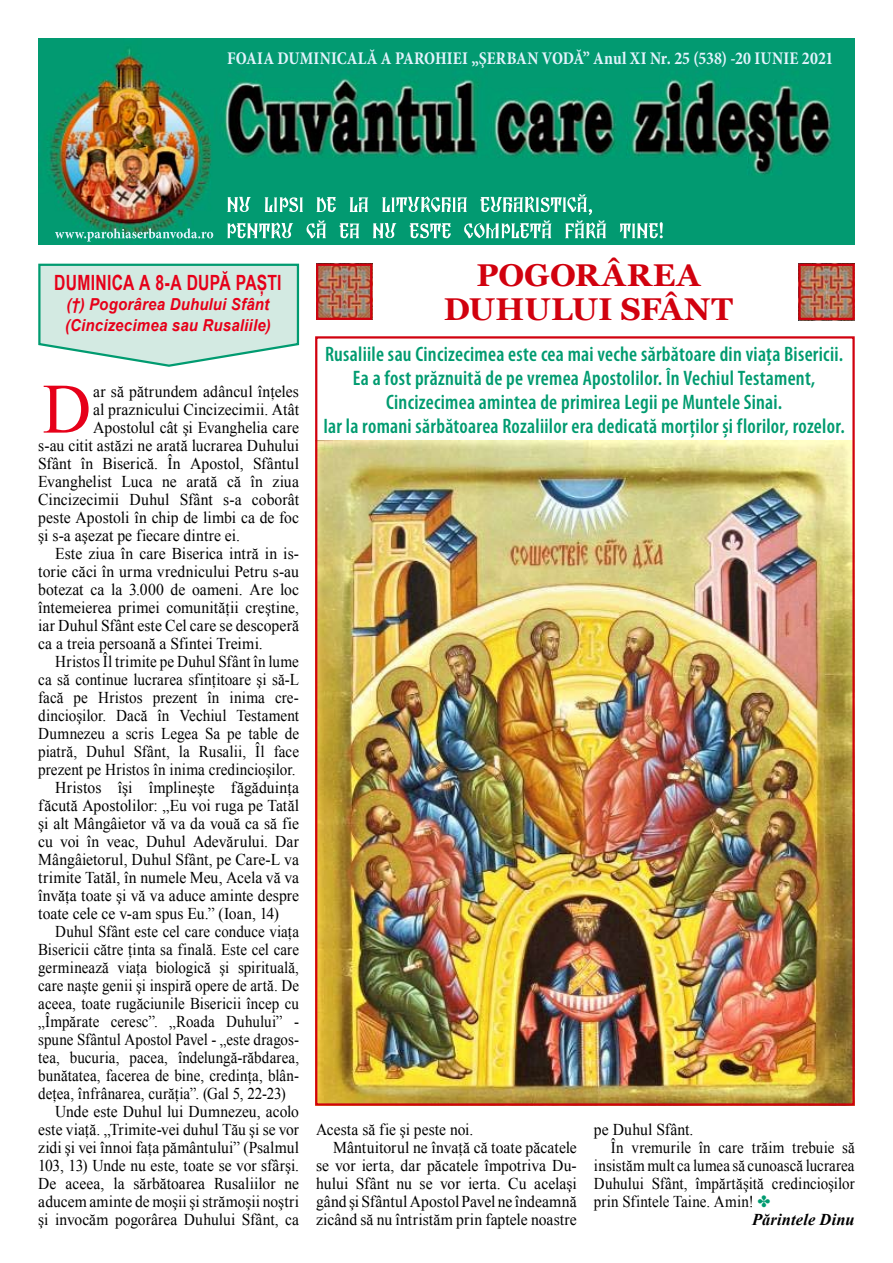
<style>
.page{position:relative;width:893px;height:1263px;background:#fff}
.page>*{position:absolute;margin:0;border:0;box-sizing:border-box;transform-origin:0 0}
.t1{font:70.8px "Times New Roman";color:#e60019;scale:.95 1}
.t2{font:700 31.5px/34.5px "Georgia";letter-spacing:.015em;color:#d1010e;text-align:center}
.t3{font:600 condensed 21px/24px "Myriad Pro";letter-spacing:.015em;color:#009b70;text-align:center}
.t4{font:700 21px "Arial Narrow";letter-spacing:.015em;color:#e60019;scale:.91 1}
.t5{font:700 condensed 18px "Minion Pro";letter-spacing:.01em;color:#e2f3fc;scale:.94 1}
.t6{font:16.5px "Times New Roman";letter-spacing:.005em;color:#000;scale:.95 1}
.t7{font:16.5px "Times New Roman";letter-spacing:.005em;color:#000;scale:.91 1}
.t8{font:16.5px "Times New Roman";letter-spacing:.005em;color:#000;scale:.94 1}
.t9{font:16.5px "Times New Roman";letter-spacing:.005em;color:#000;scale:.92 1}
.t10{font:italic 700 16.5px/20.7px "Arial";letter-spacing:.01em;color:#e60019;scale:.91 1}
.t11{font:italic 700 16.5px "Times New Roman";letter-spacing:.01em;color:#000}
.s1{color:#009b70}
</style>
<div class="page">
<img style="left:318px;top:440px;width:534px;height:663px">
<img style="left:319px;top:267px;width:50px;height:50px">
<div style="left:316px;top:264px;width:56px;height:56px;border:2px solid #d1010e"></div>
<img style="left:801px;top:267px;width:51px;height:50px">
<div style="left:798px;top:264px;width:57px;height:56px;border:2px solid #d1010e"></div>
<img style="left:38px;top:38px;width:817px;height:206px">
<svg style="left:55px;top:228px;width:158px;height:14px;background:#37ab8d"></svg>
<svg style="left:227px;top:194px;width:436px;height:44px;background:#3ab090"></svg>
<svg style="left:38px;top:263px;width:262px;height:104px;background:#cbe7de"></svg>
<p class="t5" style="left:227px;top:47px;width:646px">FOAIA DUMINICALĂ A PAROHIEI „ŞERBAN VODĂ” Anul XI Nr. 25 (538) -20 IUNIE 2021</p>
<p class="t4" style="left:54px;top:266px;width:251px">DUMINICA A 8-A DUPĂ PAȘTI</p>
<p class="t10" style="left:65px;top:295px;width:227px">(†) Pogorârea Duhului Sfânt (Cincizecimea sau Rusaliile)</p>
<h1 class="t1" style="left:43px;top:361px;width:53px">D</h1>
<p class="t6" style="left:93px;top:380px;width:218px">ar să pătrundem adâncul înţeles</p>
<p class="t6" style="left:93px;top:398px;width:218px">al praznicului Cincizecimii. Atât</p>
<p class="t6" style="left:93px;top:416px;width:218px">Apostolul cât şi Evanghelia care</p>
<p class="t6" style="left:38px;top:434px;width:276px">s-au citit astăzi ne arată lucrarea Duhului</p>
<p class="t6" style="left:38px;top:452px;width:276px">Sfânt în Biserică. În Apostol, Sfântul</p>
<p class="t6" style="left:38px;top:470px;width:276px">Evanghelist Luca ne arată că în ziua</p>
<p class="t6" style="left:38px;top:488px;width:276px">Cincizecimii Duhul Sfânt s-a coborât</p>
<p class="t6" style="left:38px;top:506px;width:276px">peste Apostoli în chip de limbi ca de foc</p>
<p class="t6" style="left:38px;top:524px;width:214px">şi s-a aşezat pe fiecare dintre ei.</p>
<p class="t6" style="left:55px;top:542px;width:258px">Este ziua în care Biserica intră in is-</p>
<p class="t6" style="left:38px;top:560px;width:276px">torie căci în urma vrednicului Petru s‑au</p>
<p class="t6" style="left:38px;top:578px;width:276px">botezat ca la 3.000 de oameni. Are loc</p>
<p class="t6" style="left:38px;top:596px;width:276px">întemeierea primei comunităţii creştine,</p>
<p class="t6" style="left:38px;top:614px;width:276px">iar Duhul Sfânt este Cel care se descoperă</p>
<p class="t6" style="left:38px;top:632px;width:238px">ca a treia persoană a Sfintei Treimi.</p>
<p class="t9" style="left:55px;top:650px;width:266px">Hristos Îl trimite pe Duhul Sfânt în lume</p>
<p class="t9" style="left:38px;top:668px;width:285px">ca să continue lucrarea sfinţitoare şi să-L</p>
<p class="t9" style="left:38px;top:686px;width:285px">facă pe Hristos prezent în inima cre-</p>
<p class="t9" style="left:38px;top:704px;width:285px">dincioşilor. Dacă în Vechiul Testament</p>
<p class="t9" style="left:38px;top:722px;width:285px">Dumnezeu a scris Legea Sa pe table de</p>
<p class="t9" style="left:38px;top:740px;width:285px">piatră, Duhul Sfânt, la Rusalii, Îl face</p>
<p class="t9" style="left:38px;top:758px;width:281px">prezent pe Hristos în inima credincioşilor.</p>
<p class="t6" style="left:55px;top:776px;width:258px">Hristos îşi împlineşte făgăduinţa</p>
<p class="t6" style="left:38px;top:794px;width:276px">făcută Apostolilor: „Eu voi ruga pe Tatăl</p>
<p class="t6" style="left:38px;top:812px;width:276px">şi alt Mângâietor vă va da vouă ca să fie</p>
<p class="t6" style="left:38px;top:830px;width:276px">cu voi în veac, Duhul Adevărului. Dar</p>
<p class="t6" style="left:38px;top:848px;width:276px">Mângâietorul, Duhul Sfânt, pe Care-L va</p>
<p class="t6" style="left:38px;top:866px;width:276px">trimite Tatăl, în numele Meu, Acela vă va</p>
<p class="t6" style="left:38px;top:884px;width:276px">învăţa toate şi vă va aduce aminte despre</p>
<p class="t6" style="left:38px;top:902px;width:255px">toate cele ce v-am spus Eu.” (Ioan, 14)</p>
<p class="t7" style="left:55px;top:920px;width:269px">Duhul Sfânt este cel care conduce viaţa</p>
<p class="t7" style="left:38px;top:938px;width:288px">Bisericii către ţinta sa finală. Este cel care</p>
<p class="t7" style="left:38px;top:956px;width:288px">germinează viaţa biologică şi spirituală,</p>
<p class="t7" style="left:38px;top:974px;width:288px">care naşte genii şi inspiră opere de artă. De</p>
<p class="t7" style="left:38px;top:992px;width:288px">aceea, toate rugăciunile Bisericii încep cu</p>
<p class="t7" style="left:38px;top:1010px;width:288px">„Împărate ceresc”. „Roada Duhului” -</p>
<p class="t7" style="left:38px;top:1028px;width:288px">spune Sfântul Apostol Pavel - „este dragos-</p>
<p class="t7" style="left:38px;top:1046px;width:288px">tea, bucuria, pacea, îndelungă-răbdarea,</p>
<p class="t7" style="left:38px;top:1064px;width:288px">bunătatea, facerea de bine, credinţa, blân-</p>
<p class="t7" style="left:38px;top:1082px;width:273px">deţea, înfrânarea, curăţia”. (Gal 5, 22-23)</p>
<p class="t8" style="left:55px;top:1100px;width:261px">Unde este Duhul lui Dumnezeu, acolo</p>
<p class="t8" style="left:38px;top:1118px;width:279px">este viaţă. „Trimite-vei duhul Tău şi se vor</p>
<p class="t8" style="left:38px;top:1136px;width:279px">zidi şi vei înnoi faţa pământului” (Psalmul</p>
<p class="t8" style="left:38px;top:1154px;width:279px">103, 13) Unde nu este, toate se vor sfârşi.</p>
<p class="t8" style="left:38px;top:1172px;width:279px">De aceea, la sărbătoarea Rusaliilor ne</p>
<p class="t8" style="left:38px;top:1190px;width:279px">aducem aminte de moşii şi strămoşii noştri</p>
<p class="t8" style="left:38px;top:1208px;width:279px">şi invocăm pogorârea Duhului Sfânt, ca</p>
<h2 class="t2" style="left:444px;top:258px;width:291px">POGORÂREA<br>DUHULUI SFÂNT</h2>
<p class="t3" style="left:323px;top:341px;width:523px">Rusaliile sau Cincizecimea este cea mai veche sărbătoare din viața Bisericii.<br>Ea a fost prăznuită de pe vremea Apostolilor. În Vechiul Testament, Cincizecimea amintea de primirea Legii pe Muntele Sinai.<br>Iar la romani sărbătoarea Rozaliilor era dedicată morților și florilor, rozelor.</p>
<p class="t8" style="left:316px;top:1118px;width:169px">Acesta să fie şi peste noi.</p>
<p class="t6" style="left:333px;top:1136px;width:258px">Mântuitorul ne învaţă că toate păcatele</p>
<p class="t6" style="left:316px;top:1154px;width:276px">se vor ierta, dar păcatele împotriva Du-</p>
<p class="t6" style="left:316px;top:1172px;width:276px">hului Sfânt nu se vor ierta. Cu acelaşi</p>
<p class="t6" style="left:316px;top:1190px;width:276px">gând şi Sfântul Apostol Pavel ne îndeamnă</p>
<p class="t6" style="left:316px;top:1208px;width:276px">zicând să nu întristăm prin faptele noastre</p>
<p class="t6" style="left:594px;top:1118px;width:106px">pe Duhul Sfânt.</p>
<p class="t7" style="left:611px;top:1136px;width:269px">În vremurile în care trăim trebuie să</p>
<p class="t7" style="left:594px;top:1154px;width:288px">insistăm mult ca lumea să cunoască lucrarea</p>
<p class="t7" style="left:594px;top:1172px;width:288px">Duhului Sfânt, împărtăşită credincioşilor</p>
<p class="t7" style="left:594px;top:1190px;width:196px">prin Sfintele Taine. Amin! <span class="s1">✤</span></p>
<p class="t11" style="left:752px;top:1208px;width:104px">Părintele Dinu</p>
</div>
